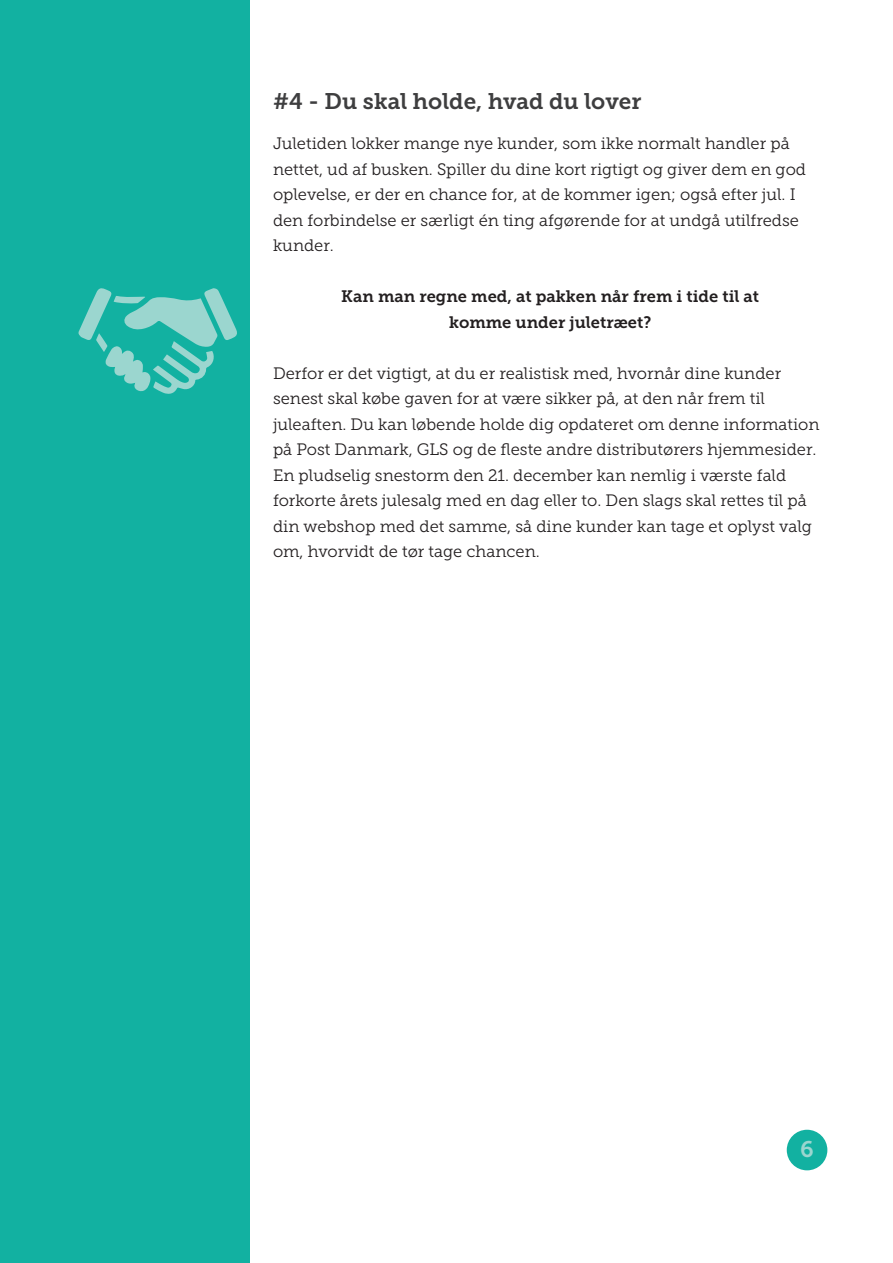
<style>
.page{position:relative;width:893px;height:1263px;background:#fff}
.page>*{position:absolute;margin:0;border:0;box-sizing:border-box;transform-origin:0 0}
.t1{font:22.5px "Museo Slab 700";color:#3e3e3f}
.t2{font:22.5px "Museo Slab 700";color:#9bd6cf}
.t3{font:16.5px/25.5px "Museo Slab 300";color:#231f20}
.t4{font:16.5px/25.5px "Museo Slab 700";color:#231f20;text-align:center}
</style>
<div class="page">
<div style="left:0;top:0;width:250px;height:1263px;background:#12b1a1"></div>
<svg style="left:79px;top:288px;width:158px;height:106px"></svg>
<div style="left:787px;top:1130px;width:40px;height:40px;background:#12b1a1;border-radius:50%"></div>
<h1 class="t1" style="left:273px;top:88px;width:370px">#4 - Du skal holde, hvad du lover</h1>
<p class="t3" style="left:273px;top:131px;width:535px">Juletiden lokker mange nye kunder, som ikke normalt handler på nettet, ud af busken. Spiller du dine kort rigtigt og giver dem en god oplevelse, er der en chance for, at de kommer igen; også efter jul. I den forbindelse er særligt én ting afgørende for at undgå utilfredse kunder.</p>
<p class="t4" style="left:341px;top:284px;width:419px">Kan man regne med, at pakken når frem i tide til at komme under juletræet?</p>
<p class="t3" style="left:273px;top:360px;width:548px">Derfor er det vigtigt, at du er realistisk med, hvornår dine kunder senest skal købe gaven for at være sikker på, at den når frem til juleaften. Du kan løbende holde dig opdateret om denne information på Post Danmark, GLS og de fleste andre distributørers hjemmesider.<br>En pludselig snestorm den 21. december kan nemlig i værste fald forkorte årets julesalg med en dag eller to. Den slags skal rettes til på din webshop med det samme, så dine kunder kan tage et oplyst valg om, hvorvidt de tør tage chancen.</p>
<h1 class="t2" style="left:800px;top:1136px;width:15px">6</h1>
</div>
